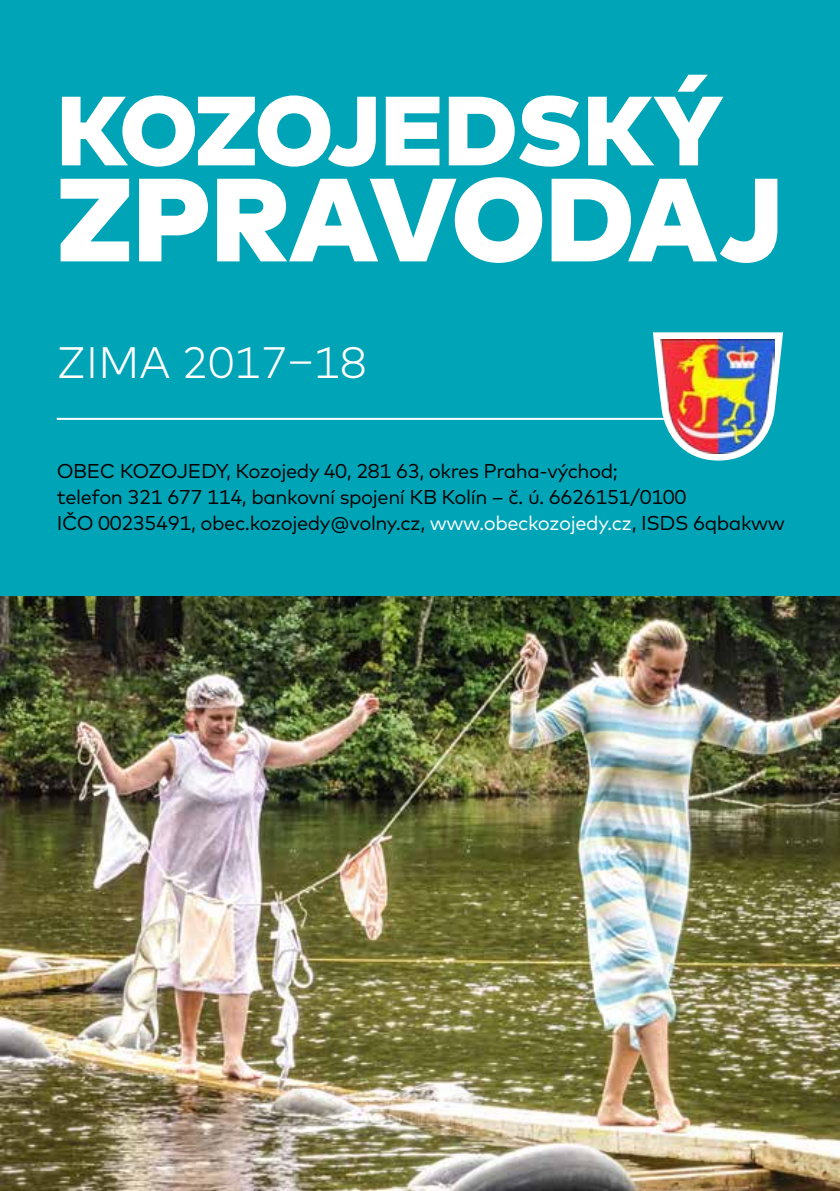
<style>
.page{position:relative;width:840px;height:1191px;background:#fff}
.page>*{position:absolute;margin:0;border:0;box-sizing:border-box;transform-origin:0 0}
.t1{font:900 118px "Mark Pro";letter-spacing:-.005em;color:#fff}
.t2{font:900 98px "Mark Pro";letter-spacing:-.01em;color:#fff}
.t3{font:300 44px "Mark Pro";color:#fff}
.t4{font:20px/26px "Mark Pro";letter-spacing:-.02em;color:#000}
.s1{color:#fff}
</style>
<div class="page">
<div style="left:0;top:0;width:839px;height:596px;background:#00a4b7"></div>
<hr style="left:57px;top:418px;width:606px;height:2px;background:#fff">
<svg style="left:645px;top:332px;width:139px;height:129px"></svg>
<img style="left:660px;top:340px;width:114px;height:113px">
<img style="left:0;top:596px;width:839px;height:595px">
<h2 class="t2" style="left:57px;top:55px;width:667px">KOZOJEDSKÝ</h2>
<h1 class="t1" style="left:57px;top:128px;width:727px">ZPRAVODAJ</h1>
<h3 class="t3" style="left:57px;top:329px;width:311px">ZIMA 2017–18</h3>
<p class="t4" style="left:57px;top:456px;width:729px">OBEC KOZOJEDY, Kozojedy 40, 281 63, okres Praha-východ;<br>telefon 321 677 114, bankovní spojení KB Kolín – č. ú. 6626151/0100<br>IČO 00235491, obec.kozojedy@volny.cz, <span class="s1">www.obeckozojedy.cz</span>, ISDS 6qbakww</p>
</div>
